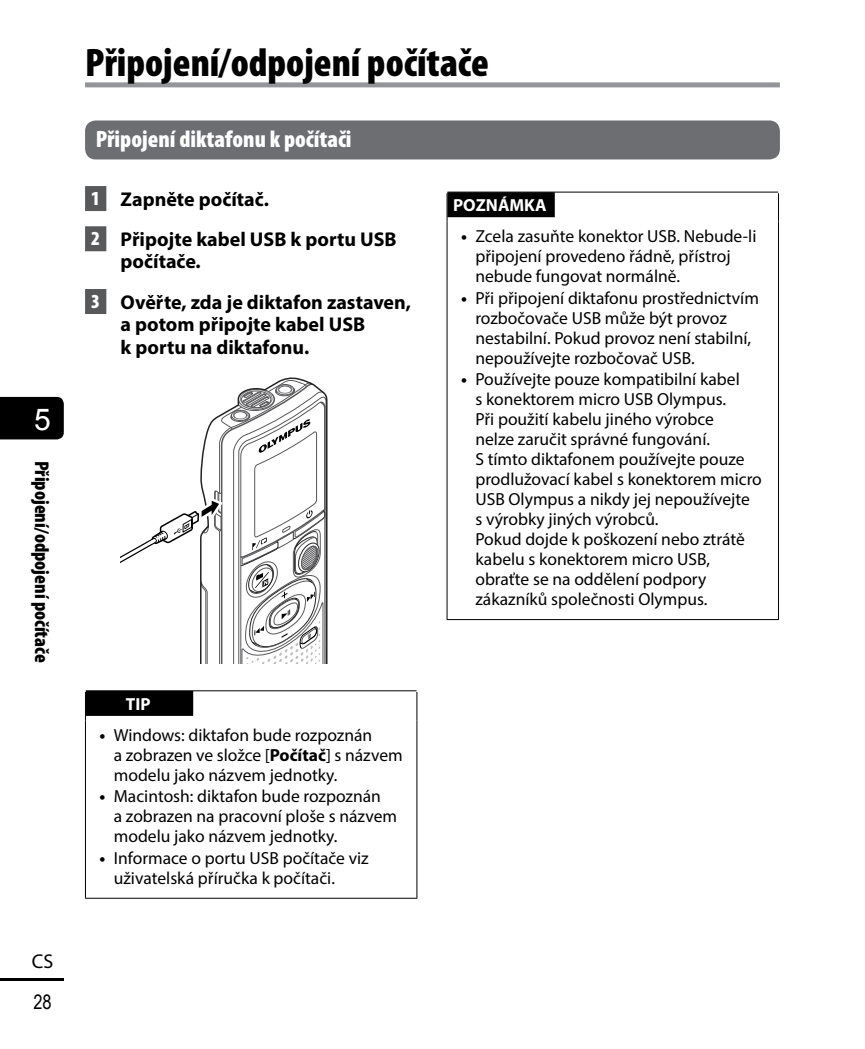
<style>
.page{position:relative;width:865px;height:1049px;background:#fff}
.page>*{position:absolute;margin:0;border:0;box-sizing:border-box;transform-origin:0 0}
.t1{font:900 condensed 40px "Myriad Pro";color:#000}
.t2{font:30px "Arial";color:#fff}
.t3{font:900 condensed 23.75px "Myriad Pro";color:#fff}
.t4{font:700 20px/40.2px "Myriad Pro";color:#000}
.t5{font:900 condensed 20px "Myriad Pro";color:#000}
.t6{font:20px "Arial Narrow";color:#000}
.t7{font:20px "Myriad Pro";color:#000}
.t8{font:17.5px/20px "Myriad Pro";color:#000}
.t9{font:700 17.5px "Myriad Pro";color:#fff}
.s1{font-weight:900;font-stretch:condensed;color:#fff}
.s2{font-weight:700}
</style>
<div class="page">
<div style="left:0;top:397px;width:64px;height:42px;background:#000"></div>
<hr style="left:0;top:978px;width:64px;height:3px;background:#000">
<div style="left:85px;top:120px;width:695px;height:39px;background:#6d6e71;border-radius:11px"></div>
<div style="left:85px;top:186px;width:21px;height:25px;background:#58595b"></div>
<div style="left:85px;top:226px;width:21px;height:25px;background:#58595b"></div>
<div style="left:85px;top:289px;width:21px;height:25px;background:#58595b"></div>
<svg style="left:120px;top:379px;width:207px;height:285px"></svg>
<svg style="left:85px;top:692px;width:1px;height:28px"></svg>
<svg style="left:416px;top:692px;width:1px;height:28px"></svg>
<hr style="left:85px;top:720px;width:1px;height:178px;background:#000">
<hr style="left:416px;top:720px;width:1px;height:178px;background:#000">
<hr style="left:85px;top:898px;width:332px;height:1px;background:#000">
<hr style="left:86px;top:690px;width:330px;height:1px;background:#000">
<div style="left:86px;top:691px;width:107px;height:25px;background:#000"></div>
<svg style="left:446px;top:193px;width:1px;height:29px"></svg>
<svg style="left:778px;top:193px;width:1px;height:29px"></svg>
<hr style="left:446px;top:222px;width:1px;height:397px;background:#000">
<hr style="left:778px;top:222px;width:1px;height:397px;background:#000">
<hr style="left:446px;top:619px;width:333px;height:1px;background:#000">
<hr style="left:447px;top:192px;width:331px;height:1px;background:#000">
<div style="left:447px;top:192px;width:108px;height:25px;background:#000"></div>
<div style="left:85px;top:82px;width:695px;height:5px;background:#939598"></div>
<h2 class="t2" style="left:34px;top:400px;width:18px">5</h2>
<p class="t5" style="left:54px;top:461px;width:203px;rotate:90deg">Připojení/odpojení počítače</p>
<p class="t7" style="left:32px;top:948px;width:23px">CS</p>
<p class="t6" style="left:33px;top:988px;width:20px">28</p>
<h1 class="t1" style="left:85px;top:37px;width:405px">Připojení/odpojení počítače</h1>
<h3 class="t3" style="left:96px;top:124px;width:257px">Připojení diktafonu k počítači</h3>
<p class="t4" style="left:91px;top:178px;width:307px"><span class="s1">1</span> Zapněte počítač.<br><span class="s1">2</span> Připojte kabel USB k portu USB</p>
<p class="t4" style="left:91px;top:241px;width:321px;text-indent:29px">počítače.<br><span class="s1">3</span> Ověřte, zda je diktafon zastaven,</p>
<p class="t4" style="left:120px;top:313px;width:246px;line-height:22.5px">a potom připojte kabel USB k portu na diktafonu.</p>
<p class="t9" style="left:126px;top:692px;width:26px">TIP</p>
<p class="t8" style="left:114px;top:724px;width:290px;text-indent:-14px"><span class="s2">•</span> Windows: diktafon bude rozpoznán<br>a zobrazen ve složce [<span class="s2">Počítač</span>] s názvem modelu jako názvem jednotky.</p>
<p class="t8" style="left:114px;top:786px;width:285px;text-indent:-14px"><span class="s2">•</span> Macintosh: diktafon bude rozpoznán<br>a zobrazen na pracovní ploše s názvem modelu jako názvem jednotky.</p>
<p class="t8" style="left:114px;top:848px;width:256px;text-indent:-14px"><span class="s2">•</span> Informace o portu USB počítače viz uživatelská příručka k počítači.</p>
<p class="t9" style="left:453px;top:194px;width:95px">POZNÁMKA</p>
<p class="t8" style="left:475px;top:226px;width:282px;text-indent:-14px"><span class="s2">•</span> Zcela zasuňte konektor USB. Nebude-li připojení provedeno řádně, přístroj nebude fungovat normálně.</p>
<p class="t8" style="left:475px;top:287px;width:285px;text-indent:-14px"><span class="s2">•</span> Při připojení diktafonu prostřednictvím rozbočovače USB může být provoz nestabilní. Pokud provoz není stabilní, nepoužívejte rozbočovač USB.</p>
<p class="t8" style="left:475px;top:369px;width:288px;text-indent:-14px"><span class="s2">•</span> Používejte pouze kompatibilní kabel<br>s konektorem micro USB Olympus.<br>Při použití kabelu jiného výrobce<br>nelze zaručit správné fungování.<br>S tímto diktafonem používejte pouze prodlužovací kabel s konektorem micro USB Olympus a nikdy jej nepoužívejte<br>s výrobky jiných výrobců.<br>Pokud dojde k poškození nebo ztrátě kabelu s konektorem micro USB, obraťte se na oddělení podpory zákazníků společnosti Olympus.</p>
</div>
